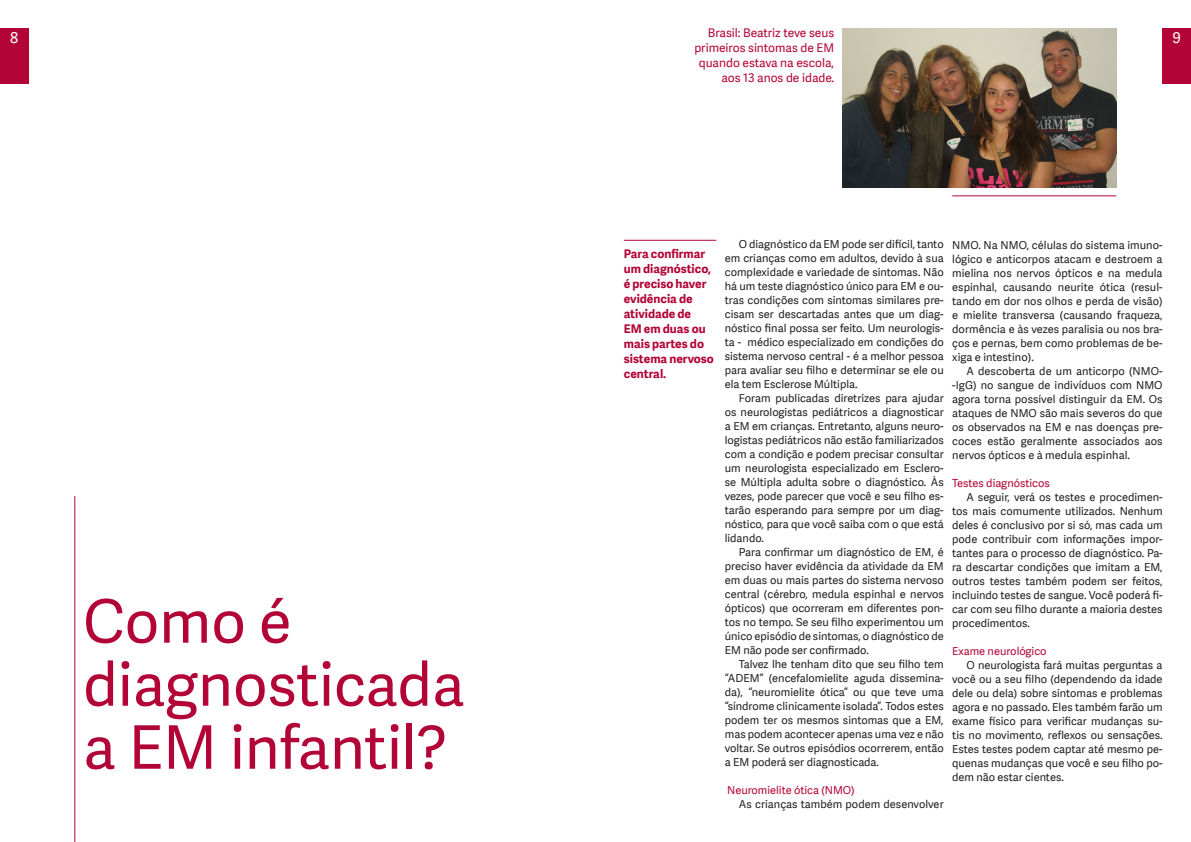
<style>
.page{position:relative;width:1191px;height:842px;background:#fff}
.page>*{position:absolute;margin:0;border:0;box-sizing:border-box;transform-origin:0 0}
.t1{font:60px "Adelle Sans";color:#b30437}
.t2{font:15px "Adelle Sans";color:#fff}
.t3{font:700 12px/15px "Adelle Sans";color:#b30437}
.t4{font:12px/15px "Adelle Sans";color:#b30437;text-align:right}
.t5{font:11px/14px "Adelle Sans";color:#231f20;text-align:justify}
.t6{font:11px "Adelle Sans";color:#b30437}
</style>
<div class="page">
<hr style="left:75px;top:496px;width:1px;height:346px;background:#b30437">
<hr style="left:624px;top:240px;width:92px;height:1px;background:#b30437">
<div style="left:1162px;top:28px;width:29px;height:55px;background:#b30437"></div>
<div style="left:0;top:28px;width:28px;height:55px;background:#b30437"></div>
<img style="left:842px;top:28px;width:274px;height:159px">
<hr style="left:952px;top:196px;width:164px;height:1px;background:#b30437">
<p class="t4" style="left:694px;top:25px;width:141px">Brasil: Beatriz teve seus primeiros sintomas de EM quando estava na escola, aos 13 anos de idade.</p>
<p class="t2" style="left:10px;top:27px;width:10px">8</p>
<p class="t2" style="left:1172px;top:27px;width:10px">9</p>
<p class="t1" style="left:83px;top:579px;width:210px">Como é</p>
<p class="t1" style="left:83px;top:642px;width:383px">diagnosticada</p>
<p class="t1" style="left:83px;top:705px;width:366px">a EM infantil?</p>
<p class="t5" style="left:725px;top:237px;width:220px;text-indent:14px">O diagnóstico da EM pode ser difícil, tanto em crianças como em adultos, devido à sua complexidade e variedade de sintomas. Não há um teste diagnóstico único para EM e ou&shy;tras condições com sintomas similares pre&shy;cisam ser descartadas antes que um diag&shy;nóstico final possa ser feito. Um neurologis&shy;ta - médico especializado em condições do sistema nervoso central - é a melhor pessoa para avaliar seu filho e determinar se ele ou ela tem Esclerose Múltipla.</p>
<p class="t5" style="left:725px;top:391px;width:220px;text-indent:14px">Foram publicadas diretrizes para ajudar os neurologistas pediátricos a diagnosticar a EM em crianças. Entretanto, alguns neuro&shy;logistas pediátricos não estão familiarizados com a condição e podem precisar consultar um neurologista especializado em Esclero&shy;se Múltipla adulta sobre o diagnóstico. Às vezes, pode parecer que você e seu filho es&shy;tarão esperando para sempre por um diag&shy;nóstico, para que você saiba com o que está lidando.</p>
<p class="t5" style="left:725px;top:545px;width:220px;text-indent:14px">Para confirmar um diagnóstico de EM, é preciso haver evidência da atividade da EM em duas ou mais partes do sistema nervoso central (cérebro, medula espinhal e nervos ópticos) que ocorreram em diferentes pon&shy;tos no tempo. Se seu filho experimentou um único episódio de sintomas, o diagnóstico de EM não pode ser confirmado.</p>
<p class="t5" style="left:725px;top:657px;width:220px;text-indent:14px">Talvez lhe tenham dito que seu filho tem “ADEM” (encefalomielite aguda dissemina&shy;da), “neuromielite ótica” ou que teve uma “síndrome clinicamente isolada”. Todos estes podem ter os mesmos sintomas que a EM, mas podem acontecer apenas uma vez e não voltar. Se outros episódios ocorrerem, então a EM poderá ser diagnosticada.</p>
<p class="t6" style="left:727px;top:783px;width:129px">Neuromielite ótica (NMO)</p>
<p class="t5" style="left:739px;top:797px;width:206px">As crianças também podem desenvolver</p>
<p class="t3" style="left:624px;top:245px;width:92px">Para confirmar um diagnóstico, é preciso haver evidência de atividade de<br>EM em duas ou mais partes do sistema nervoso central.</p>
<p class="t5" style="left:952px;top:238px;width:212px">NMO. Na NMO, células do sistema imuno&shy;lógico e anticorpos atacam e destroem a mielina nos nervos ópticos e na medula espinhal, causando neurite ótica (resul&shy;tando em dor nos olhos e perda de visão) e mielite transversa (causando fraqueza, dormência e às vezes paralisia ou nos bra&shy;ços e pernas, bem como problemas de be&shy;xiga e intestino).</p>
<p class="t5" style="left:952px;top:364px;width:212px;text-indent:14px">A descoberta de um anticorpo (NMO--IgG) no sangue de indivíduos com NMO agora torna possível distinguir da EM. Os ataques de NMO são mais severos do que os observados na EM e nas doenças pre&shy;coces estão geralmente associados aos nervos ópticos e à medula espinhal.</p>
<p class="t6" style="left:952px;top:475px;width:99px">Testes diagnósticos</p>
<p class="t5" style="left:952px;top:490px;width:212px;text-indent:14px">A seguir, verá os testes e procedimen&shy;tos mais comumente utilizados. Nenhum deles é conclusivo por si só, mas cada um pode contribuir com informações impor&shy;tantes para o processo de diagnóstico. Pa&shy;ra descartar condições que imitam a EM, outros testes também podem ser feitos, incluindo testes de sangue. Você poderá fi&shy;car com seu filho durante a maioria destes procedimentos.</p>
<p class="t6" style="left:952px;top:643px;width:96px">Exame neurológico</p>
<p class="t5" style="left:952px;top:658px;width:212px;text-indent:14px">O neurologista fará muitas perguntas a você ou a seu filho (dependendo da idade dele ou dela) sobre sintomas e problemas agora e no passado. Eles também farão um exame físico para verificar mudanças su&shy;tis no movimento, reflexos ou sensações.<br>Estes testes podem captar até mesmo pe&shy;quenas mudanças que você e seu filho po&shy;dem não estar cientes.</p>
</div>
